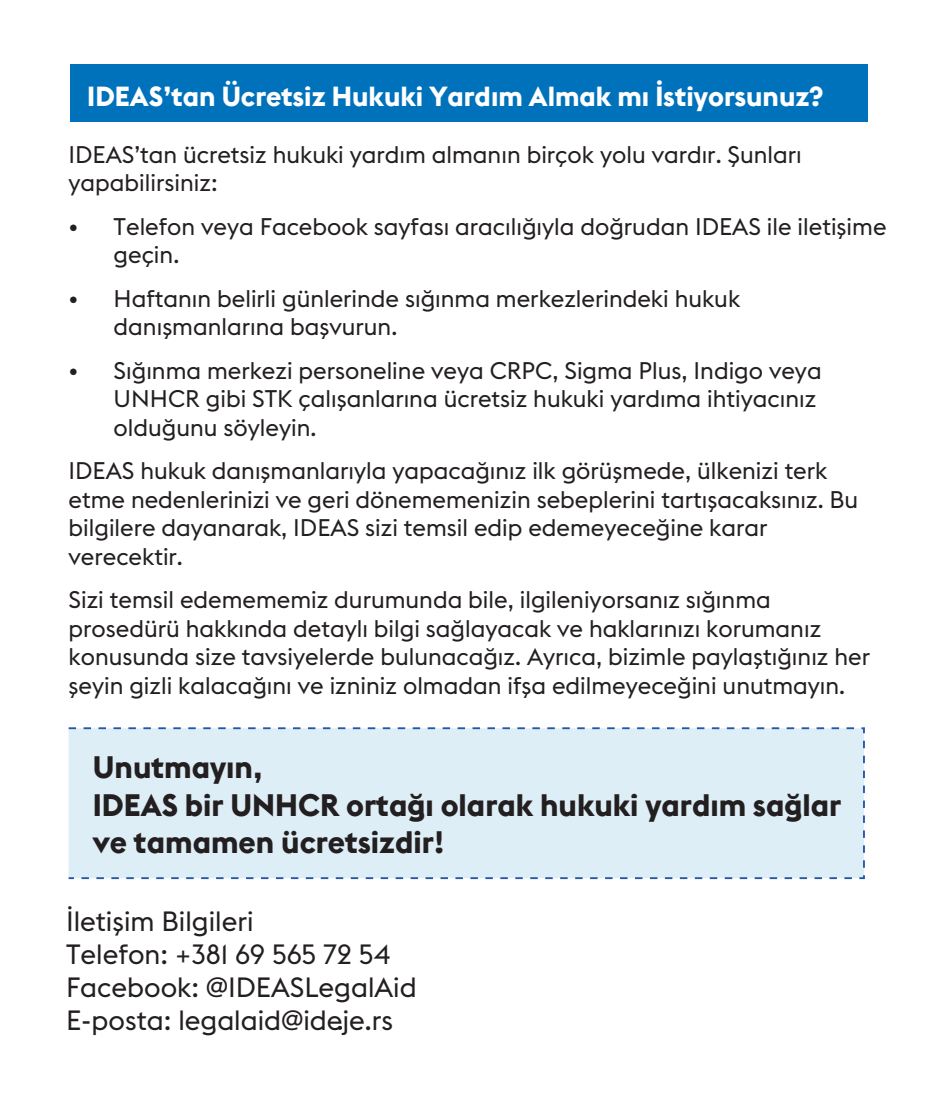
<style>
.page{position:relative;width:927px;height:1095px;background:#fff}
.page>*{position:absolute;margin:0;border:0;box-sizing:border-box;transform-origin:0 0}
.t1{font:700 31px/37px "Euclid Flex";color:#231f20}
.t2{font:27.5px/33px "Euclid Flex";color:#231f20}
.t3{font:700 27.5px "Euclid Flex";color:#fff}
.t4{font:23.75px/28.5px "Euclid Flex";color:#231f20}
</style>
<div class="page">
<div style="left:70px;top:64px;width:796px;height:58px;background:#0072bc"></div>
<div style="left:68px;top:727px;width:796px;height:152px;background:#deeef7;border:2px dashed #2657a7"></div>
<svg style="left:338px;top:1026px;width:4px;height:4px"></svg>
<p class="t3" style="left:87px;top:78px;width:737px">IDEAS’tan Ücretsiz Hukuki Yardım Almak mı İstiyorsunuz?</p>
<p class="t4" style="left:69px;top:140px;width:734px">IDEAS’tan ücretsiz hukuki yardım almanın birçok yolu vardır. Şunları yapabilirsiniz:</p>
<p class="t4" style="left:114px;top:212px;width:774px;text-indent:-45px">• Telefon veya Facebook sayfası aracılığıyla doğrudan IDEAS ile iletişime geçin.</p>
<p class="t4" style="left:114px;top:284px;width:627px;text-indent:-45px">• Haftanın belirli günlerinde sığınma merkezlerindeki hukuk danışmanlarına başvurun.</p>
<p class="t4" style="left:114px;top:356px;width:709px;text-indent:-45px">• Sığınma merkezi personeline veya CRPC, Sigma Plus, Indigo veya<br>UNHCR gibi STK çalışanlarına ücretsiz hukuki yardıma ihtiyacınız olduğunu söyleyin.</p>
<p class="t4" style="left:69px;top:457px;width:790px">IDEAS hukuk danışmanlarıyla yapacağınız ilk görüşmede, ülkenizi terk etme nedenlerinizi ve geri dönememenizin sebeplerini tartışacaksınız. Bu bilgilere dayanarak, IDEAS sizi temsil edip edemeyeceğine karar verecektir.</p>
<p class="t4" style="left:69px;top:586px;width:802px">Sizi temsil edemememiz durumunda bile, ilgileniyorsanız sığınma prosedürü hakkında detaylı bilgi sağlayacak ve haklarınızı korumanız konusunda size tavsiyelerde bulunacağız. Ayrıca, bizimle paylaştığınız her şeyin gizli kalacağını ve izniniz olmadan ifşa edilmeyeceğini unutmayın.</p>
<h1 class="t1" style="left:93px;top:749px;width:749px">Unutmayın,<br>IDEAS bir UNHCR ortağı olarak hukuki yardım sağlar ve tamamen ücretsizdir!</h1>
<p class="t2" style="left:66px;top:905px;width:352px">İletişim Bilgileri<br>Telefon: +381 69 565 72 54<br>Facebook: @IDEASLegalAid<br>E-posta: legalaid@ideje.rs</p>
</div>
